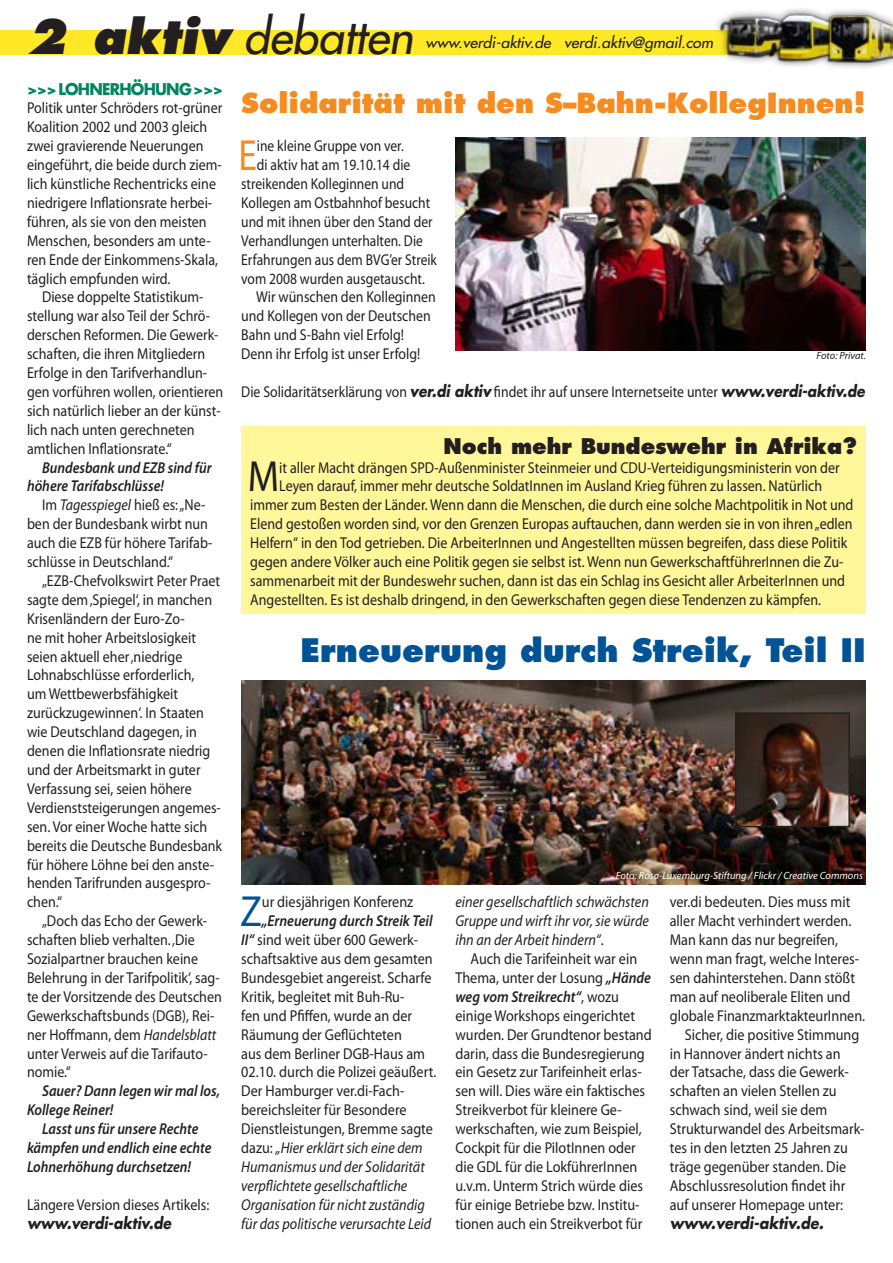
<style>
.page{position:relative;width:893px;height:1263px;background:#fff}
.page>*{position:absolute;margin:0;border:0;box-sizing:border-box;transform-origin:0 0}
.t1{font:italic 46.5px "Futura";color:#231f20}
.t2{font:43.8px "Myriad Pro";color:#f68b1f;scale:.86 1}
.t3{font:43.8px "Myriad Pro";color:#005495;scale:.9 1}
.t4{font:43.8px "Myriad Pro";color:#231f20;scale:.89 1}
.t5{font:800 31.5px "Futura";color:#005495}
.t6{font:800 27px "Futura";color:#f68b1f}
.t7{font:800 21px "Futura";color:#231f20}
.t8{font:15.75px/18.9px "Myriad Pro";color:#231f20;scale:.89 1}
.t9{font:15.75px/18.9px "Myriad Pro";color:#231f20;scale:.9 1}
.t10{font:15.75px "Myriad Pro";color:#231f20;scale:.86 1}
.t11{font:italic 600 15.75px/18.9px "Myriad Pro";color:#231f20;scale:.89 1}
.t12{font:15.75px "Myriad Pro";color:#231f20;scale:.88 1}
.t13{font:15.75px "Myriad Pro";color:#231f20;scale:.87 1}
.t14{font:italic 15.75px/18.9px "Myriad Pro";color:#231f20;text-align:justify;scale:.9 1}
.t15{font:italic 700 15.75px "Futura";color:#231f20;scale:.9 1}
.t16{font:italic 700 15.75px "Futura";color:#231f20;scale:.87 1}
.t17{font:700 15.75px "Futura";letter-spacing:-.05em;color:#008561}
.t18{font:italic 15px "Futura";color:#231f20;scale:1.04 1}
.t19{font:italic 10.5px "Myriad Pro";color:#fff}
.t20{font:italic 10.5px "Myriad Pro";color:#231f20}
.s1{font-weight:800}
.s2{font-style:italic}
.s3{font-family:"Futura";font-weight:700;font-style:italic}
.s4{font-weight:600;font-style:italic}
.s5{font-style:normal}
</style>
<div class="page">
<div style="left:0;top:30px;width:893px;height:24px;background:#ffe825"></div>
<div style="left:713px;top:6px;width:180px;height:64px;background:#231f20;opacity:.75"></div>
<img style="left:719px;top:13px;width:174px;height:50px">
<img style="left:455px;top:138px;width:411px;height:212px">
<img style="left:241px;top:680px;width:625px;height:205px">
<img style="left:738px;top:715px;width:109px;height:109px">
<div style="left:735px;top:712px;width:115px;height:115px;border:2px solid #231f20"></div>
<div style="left:241px;top:426px;width:625px;height:188px;background:#fff79a"></div>
<h1 class="t1" style="left:27px;top:7px;width:387px"><span class="s1">2 aktiv</span> debatten</h1>
<p class="t18" style="left:426px;top:33px;width:278px">www.verdi-aktiv.de verdi.aktiv@gmail.com</p>
<p class="t17" style="left:27px;top:78px;width:198px">&gt;&gt;&gt; LOHNERHÖHUNG &gt;&gt;&gt;</p>
<p class="t8" style="left:27px;top:99px;width:221px">Politik unter Schröders rot-grüner<br>Koalition 2002 und 2003 gleich zwei gravierende Neuerungen eingeführt, die beide durch ziem&shy;lich künstliche Rechentricks eine niedrigere Inflationsrate herbei&shy;führen, als sie von den meisten<br>Menschen, besonders am unte&shy;ren Ende der Einkommens-Skala, täglich empfunden wird.</p>
<p class="t8" style="left:27px;top:288px;width:222px;text-indent:15px">Diese doppelte Statistikum&shy;stellung war also Teil der Schrö&shy;derschen Reformen. Die Gewerk&shy;schaften, die ihren Mitgliedern<br>Erfolge in den Tarifverhandlun&shy;gen vorführen wollen, orientieren sich natürlich lieber an der künst&shy;lich nach unten gerechneten amtlichen Inflationsrate.“</p>
<p class="t11" style="left:27px;top:458px;width:209px;text-indent:15px">Bundesbank und EZB sind für höhere Tarifabschlüsse!</p>
<p class="t8" style="left:27px;top:496px;width:209px;text-indent:15px">Im <span class="s2">Tagesspiegel</span> hieß es: „Ne&shy;ben der Bundesbank wirbt nun auch die EZB für höhere Tarifab&shy;schlüsse in Deutschland.“</p>
<p class="t8" style="left:27px;top:571px;width:221px;text-indent:15px">„EZB-Chefvolkswirt Peter Praet sagte dem ‚Spiegel‘, in manchen<br>Krisenländern der Euro-Zo-<br>ne mit hoher Arbeitslosigkeit seien aktuell eher ‚niedrige<br>Lohnabschlüsse erforderlich,<br>um Wettbewerbsfähigkeit zurückzugewinnen‘. In Staaten wie Deutschland dagegen, in denen die Inflationsrate niedrig und der Arbeitsmarkt in guter<br>Verfassung sei, seien höhere<br>Verdienststeigerungen angemes&shy;sen. Vor einer Woche hatte sich bereits die Deutsche Bundesbank für höhere Löhne bei den anste&shy;henden Tarifrunden ausgespro&shy;chen.“</p>
<p class="t8" style="left:27px;top:912px;width:220px;text-indent:15px">„Doch das Echo der Gewerk&shy;schaften blieb verhalten. ‚Die<br>Sozialpartner brauchen keine<br>Belehrung in der Tarifpolitik‘, sag&shy;te der Vorsitzende des Deutschen<br>Gewerkschaftsbunds (DGB), Rei&shy;ner Hoffmann, dem <span class="s2">Handelsblatt </span>unter Verweis auf die Tarifauto&shy;nomie.“</p>
<p class="t11" style="left:27px;top:1082px;width:218px;text-indent:15px">Sauer? Dann legen wir mal los,<br>Kollege Reiner!</p>
<p class="t11" style="left:27px;top:1120px;width:209px;text-indent:15px">Lasst uns für unsere Rechte kämpfen und endlich eine echte<br>Lohnerhöhung durchsetzen!</p>
<p class="t8" style="left:27px;top:1195px;width:206px">Längere Version dieses Artikels:</p>
<p class="t16" style="left:27px;top:1212px;width:167px">www.verdi-aktiv.de</p>
<h3 class="t6" style="left:241px;top:86px;width:626px">Solidarität mit den S–Bahn-KollegInnen!</h3>
<h2 class="t2" style="left:238px;top:132px;width:23px">E</h2>
<p class="t10" style="left:257px;top:137px;width:172px">ine kleine Gruppe von ver.</p>
<p class="t10" style="left:257px;top:156px;width:180px">di aktiv hat am 19.10.14 die</p>
<p class="t10" style="left:241px;top:175px;width:191px">streikenden Kolleginnen und</p>
<p class="t10" style="left:241px;top:194px;width:221px">Kollegen am Ostbahnhof besucht</p>
<p class="t10" style="left:241px;top:213px;width:224px">und mit ihnen über den Stand der</p>
<p class="t10" style="left:241px;top:232px;width:213px">Verhandlungen unterhalten. Die</p>
<p class="t10" style="left:241px;top:251px;width:229px">Erfahrungen aus dem BVG’er Streik</p>
<p class="t10" style="left:241px;top:270px;width:215px">vom 2008 wurden ausgetauscht.</p>
<p class="t12" style="left:256px;top:289px;width:206px">Wir wünschen den Kolleginnen</p>
<p class="t12" style="left:241px;top:307px;width:217px">und Kollegen von der Deutschen</p>
<p class="t12" style="left:241px;top:326px;width:186px">Bahn und S-Bahn viel Erfolg!</p>
<p class="t12" style="left:241px;top:345px;width:205px">Denn ihr Erfolg ist unser Erfolg!</p>
<p class="t20" style="left:816px;top:350px;width:51px">Foto: Privat.</p>
<p class="t13" style="left:241px;top:383px;width:718px">Die Solidaritätserklärung von <span class="s3">ver.di aktiv</span> findet ihr auf unsere Internetseite unter <span class="s3">www.verdi-aktiv.de</span></p>
<h3 class="t7" style="left:443px;top:432px;width:415px">Noch mehr Bundeswehr in Afrika?</h3>
<h2 class="t4" style="left:248px;top:453px;width:37px">M</h2>
<p class="t8" style="left:279px;top:458px;width:631px">it aller Macht drängen SPD-Außenminister Steinmeier und CDU-Verteidigungsministerin von der</p>
<p class="t8" style="left:279px;top:477px;width:611px">Leyen darauf, immer mehr deutsche SoldatInnen im Ausland Krieg führen zu lassen. Natürlich</p>
<p class="t8" style="left:250px;top:496px;width:679px">immer zum Besten der Länder. Wenn dann die Menschen, die durch eine solche Machtpolitik in Not und</p>
<p class="t8" style="left:250px;top:515px;width:678px">Elend gestoßen worden sind, vor den Grenzen Europas auftauchen, dann werden sie in von ihren „edlen</p>
<p class="t8" style="left:250px;top:534px;width:672px">Helfern“ in den Tod getrieben. Die ArbeiterInnen und Angestellten müssen begreifen, dass diese Politik</p>
<p class="t8" style="left:250px;top:553px;width:668px">gegen andere Völker auch eine Politik gegen sie selbst ist. Wenn nun GewerkschaftführerInnen die Zu-</p>
<p class="t8" style="left:250px;top:571px;width:670px">sammenarbeit mit der Bundeswehr suchen, dann ist das ein Schlag ins Gesicht aller ArbeiterInnen und</p>
<p class="t8" style="left:250px;top:590px;width:643px">Angestellten. Es ist deshalb dringend, in den Gewerkschaften gegen diese Tendenzen zu kämpfen.</p>
<h3 class="t5" style="left:300px;top:630px;width:567px">Erneuerung durch Streik, Teil II</h3>
<h2 class="t3" style="left:240px;top:888px;width:26px">Z</h2>
<p class="t9" style="left:262px;top:893px;width:170px">ur diesjährigen Konferenz</p>
<p class="t9" style="left:241px;top:912px;width:218px;text-indent:21px"><span class="s4">„Erneuerung durch Streik Teil<br>II“</span> sind weit über 600 Gewerk&shy;schaftsaktive aus dem gesamten<br>Bundesgebiet angereist. Scharfe<br>Kritik, begleitet mit Buh-Ru-<br>fen und Pfiffen, wurde an der<br>Räumung der Geflüchteten<br>aus dem Berliner DGB-Haus am<br>02.10. durch die Polizei geäußert.<br>Der Hamburger ver.di-Fach&shy;bereichsleiter für Besondere<br>Dienstleistungen, Bremme sagte dazu: <span class="s2">„Hier erklärt sich eine dem<br>Humanismus und der Solidarität verpflichtete gesellschaftliche<br>Organisation für nicht zuständig für das politische verursachte Leid</span></p>
<p class="t19" style="left:616px;top:870px;width:249px">Foto: Rosa-Luxemburg-Stiftung / Flickr / Creative Commons</p>
<p class="t14" style="left:455px;top:893px;width:216px">einer gesellschaftlich schwächsten Gruppe und wirft ihr vor, sie würde ihn an der Arbeit hindern“<span class="s5">.</span></p>
<p class="t9" style="left:455px;top:949px;width:220px;text-indent:15px">Auch die Tarifeinheit war ein<br>Thema, unter der Losung <span class="s4">„Hände weg vom Streikrecht“</span>, wozu einige Workshops eingerichtet wurden. Der Grundtenor bestand darin, dass die Bundesregierung ein Gesetz zur Tarifeinheit erlas&shy;sen will. Dies wäre ein faktisches<br>Streikverbot für kleinere Ge&shy;werkschaften, wie zum Beispiel,<br>Cockpit für die PilotInnen oder die GDL für die LokführerInnen u.v.m. Unterm Strich würde dies für einige Betriebe bzw. Institu&shy;tionen auch ein Streikverbot für</p>
<p class="t9" style="left:670px;top:893px;width:202px">ver.di bedeuten. Dies muss mit</p>
<p class="t9" style="left:670px;top:912px;width:203px">aller Macht verhindert werden.</p>
<p class="t9" style="left:670px;top:931px;width:188px">Man kann das nur begreifen,</p>
<p class="t9" style="left:670px;top:949px;width:212px">wenn man fragt, welche Interes-</p>
<p class="t9" style="left:670px;top:968px;width:207px">sen dahinterstehen. Dann stößt</p>
<p class="t9" style="left:670px;top:987px;width:202px">man auf neoliberale Eliten und</p>
<p class="t9" style="left:670px;top:1006px;width:219px">globale FinanzmarktakteurInnen.</p>
<p class="t9" style="left:685px;top:1025px;width:196px">Sicher, die positive Stimmung</p>
<p class="t9" style="left:670px;top:1044px;width:191px">in Hannover ändert nichts an</p>
<p class="t9" style="left:670px;top:1063px;width:200px">der Tatsache, dass die Gewerk-</p>
<p class="t9" style="left:670px;top:1082px;width:187px">schaften an vielen Stellen zu</p>
<p class="t9" style="left:670px;top:1101px;width:177px">schwach sind, weil sie dem</p>
<p class="t9" style="left:670px;top:1120px;width:218px">Strukturwandel des Arbeitsmark-</p>
<p class="t9" style="left:670px;top:1138px;width:199px">tes in den letzten 25 Jahren zu</p>
<p class="t9" style="left:670px;top:1157px;width:198px">träge gegenüber standen. Die</p>
<p class="t9" style="left:670px;top:1176px;width:197px">Abschlussresolution findet ihr</p>
<p class="t9" style="left:670px;top:1195px;width:194px">auf unserer Homepage unter:</p>
<p class="t15" style="left:670px;top:1212px;width:173px">www.verdi-aktiv.de.</p>
</div>
